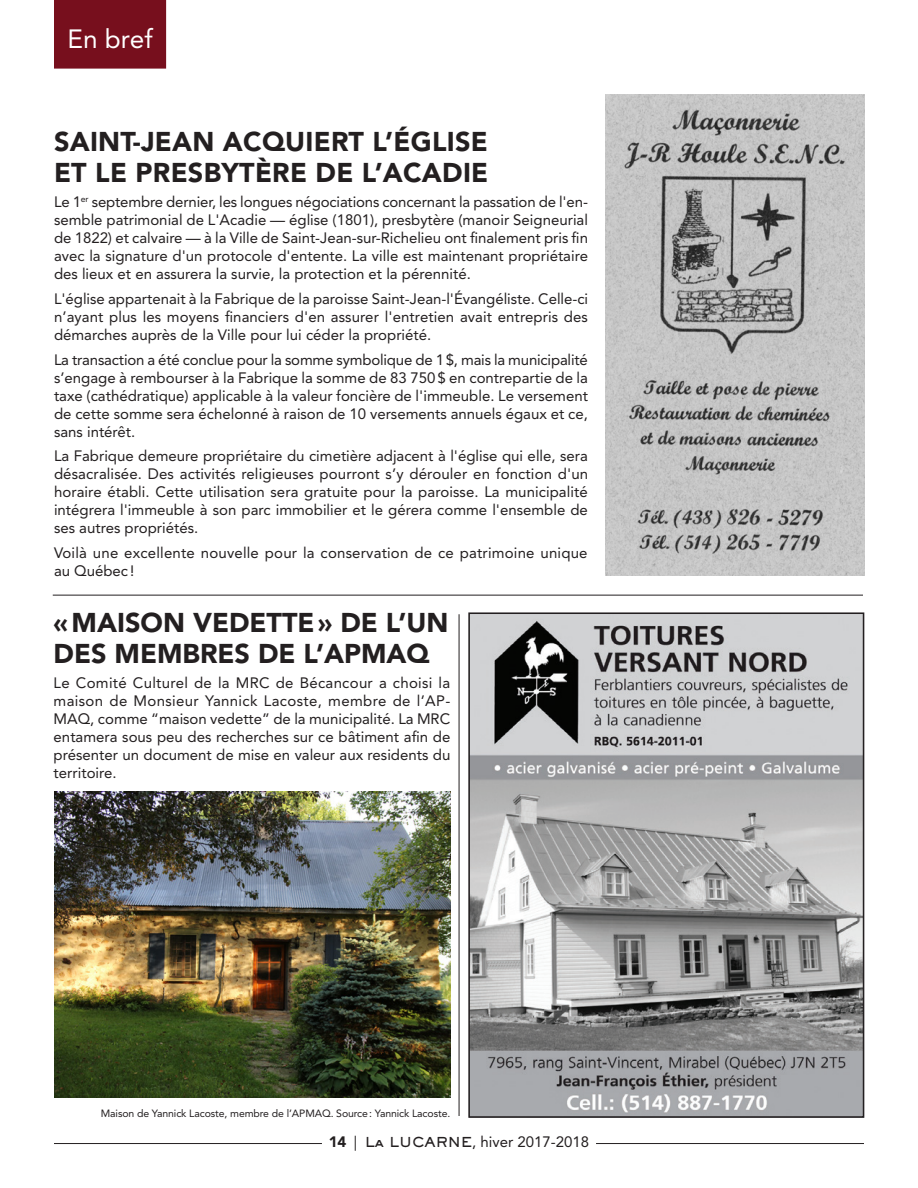
<style>
.page{position:relative;width:918px;height:1188px;background:#fff}
.page>*{position:absolute;margin:0;border:0;box-sizing:border-box;transform-origin:0 0}
.Titre_Petit{font:900 27px/31.5px "Avenir LT Std";letter-spacing:.01em;color:#231f20}
.t1{font:26.25px "Avenir LT Std";color:#fff}
.txt_courrant{font:15px/18px "Avenir LT Std";color:#231f20;text-align:justify}
.crédit_photo{font:10.5px "Avenir LT Std";letter-spacing:-.01em;color:#231f20}
.s1{font-weight:900}
.s2{font-family:"Sackers Gothic Std";font-weight:800;font-size:13.5px}
</style>
<div class="page">
<hr style="left:572px;top:1143px;width:292px;height:1px;background:#231f20">
<hr style="left:54px;top:1143px;width:294px;height:1px;background:#231f20">
<div style="left:322px;top:1124px;width:274px;height:30px;background:#fff"></div>
<hr style="left:53px;top:595px;width:810px;height:1px;background:#231f20">
<img style="left:54px;top:791px;width:396px;height:306px">
<hr style="left:459px;top:614px;width:1px;height:502px;background:#231f20">
<img style="left:606px;top:94px;width:258px;height:482px">
<img style="left:471px;top:615px;width:390px;height:500px">
<div style="left:468px;top:612px;width:396px;height:506px;border:2px solid #231f20"></div>
<div style="left:54px;top:0;width:112px;height:69px;background:#770f1d"></div>
<p class="t1" style="left:68px;top:24px;width:87px">En bref</p>
<p class="Titre_Petit" style="left:54px;top:126px;width:436px">SAINT-JEAN ACQUIERT L’ÉGLISE<br>ET LE PRESBYTÈRE DE L’ACADIE</p>
<p class="txt_courrant" style="left:54px;top:193px;width:536px">Le 1<sup>er</sup> septembre dernier, les longues négociations concernant la passation de l'en&shy;semble patrimonial de L'Acadie — église (1801), presbytère (manoir Seigneurial de 1822) et calvaire — à la Ville de Saint-Jean-sur-Richelieu ont finalement pris fin avec la signature d'un protocole d'entente. La ville est maintenant propriétaire des lieux et en assurera la survie, la protection et la pérennité.</p>
<p class="txt_courrant" style="left:54px;top:290px;width:536px">L'église appartenait à la Fabrique de la paroisse Saint-Jean-l'Évangéliste. Celle-ci n’ayant plus les moyens financiers d'en assurer l'entretien avait entrepris des démarches auprès de la Ville pour lui céder la propriété.</p>
<p class="txt_courrant" style="left:54px;top:350px;width:536px">La transaction a été conclue pour la somme symbolique de 1$, mais la municipalité s’engage à rembourser à la Fabrique la somme de 83 750$ en contrepartie de la taxe (cathédratique) applicable à la valeur foncière de l'immeuble. Le versement de cette somme sera échelonné à raison de 10 versements annuels égaux et ce, sans intérêt.</p>
<p class="txt_courrant" style="left:54px;top:447px;width:536px">La Fabrique demeure propriétaire du cimetière adjacent à l'église qui elle, sera désacralisée. Des activités religieuses pourront s’y dérouler en fonction d'un horaire établi. Cette utilisation sera gratuite pour la paroisse. La municipalité intégrera l'immeuble à son parc immobilier et le gérera comme l'ensemble de ses autres propriétés.</p>
<p class="txt_courrant" style="left:54px;top:544px;width:535px">Voilà une excellente nouvelle pour la conservation de ce patrimoine unique au Québec !</p>
<p class="Titre_Petit" style="left:54px;top:607px;width:396px">«MAISON VEDETTE» DE L’UN<br>DES MEMBRES DE L’APMAQ</p>
<p class="txt_courrant" style="left:54px;top:674px;width:398px">Le Comité Culturel de la MRC de Bécancour a choisi la maison de Monsieur Yannick Lacoste, membre de l’AP-MAQ, comme “maison vedette” de la municipalité. La MRC entamera sous peu des recherches sur ce bâtiment afin de présenter un document de mise en valeur aux residents du territoire.</p>
<p class="crédit_photo" style="left:101px;top:1107px;width:351px">Maison de Yannick Lacoste, membre de l’APMAQ. Source: Yannick Lacoste.</p>
<p class="txt_courrant" style="left:329px;top:1133px;width:262px"><span class="s1">14</span> | <span class="s2">La LUCARNE</span>, hiver 2017-2018</p>
</div>
